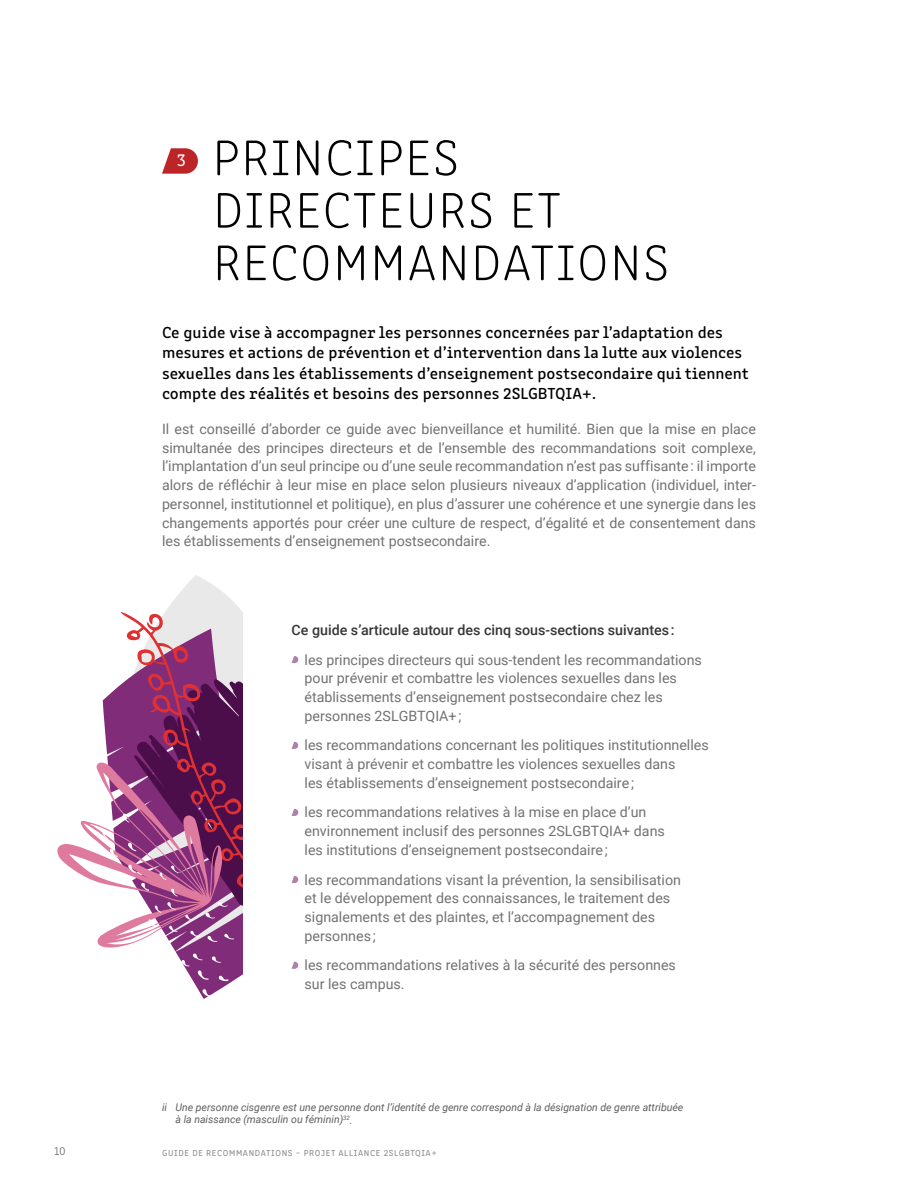
<style>
.page{position:relative;width:918px;height:1188px;background:#fff}
.page>*{position:absolute;margin:0;border:0;box-sizing:border-box;transform-origin:0 0}
.t1{font:52.5px/52.5px "Clone Rounded El";letter-spacing:.025em;color:#000}
.t2{font:18px "Clone Rounded";color:#fff}
.t3{font:16.5px/20.2px "Clone Rounded Me";color:#000}
.t4{font:14.25px/18.8px "Roboto";color:#727273}
.t5{font:500 14.25px "Roboto";color:#363636}
.t6{font:300 12px "Clone Rounded";color:#727273}
.t7{font:italic 10.5px/12.8px "Roboto";color:#5e5e5f}
.t8{font:9px "Clone Rounded";letter-spacing:.07em;color:#868787}
</style>
<div class="page">
<svg style="left:165px;top:575px;width:77px;height:37px;fill:#e9e9ea"></svg>
<svg style="left:103px;top:685px;width:140px;height:294px;fill:#802c79"></svg>
<svg style="left:120px;top:612px;width:123px;height:306px"></svg>
<svg style="left:57px;top:758px;width:179px;height:241px"></svg>
<svg style="left:162px;top:148px;width:36px;height:26px"></svg>
<svg style="left:292px;top:656px;width:6px;height:7px"></svg>
<svg style="left:292px;top:742px;width:6px;height:7px"></svg>
<svg style="left:292px;top:809px;width:6px;height:7px"></svg>
<svg style="left:292px;top:876px;width:6px;height:7px"></svg>
<svg style="left:292px;top:962px;width:6px;height:7px"></svg>
<p class="t2" style="left:177px;top:147px;width:11px">3</p>
<h1 class="t1" style="left:212px;top:128px;width:459px">PRINCIPES<br>DIRECTEURS ET<br>RECOMMANDATIONS</h1>
<p class="t3" style="left:162px;top:321px;width:588px">Ce guide vise à accompagner les personnes concernées par l’adaptation des mesures et actions de prévention et d’intervention dans la lutte aux violences sexuelles dans les établissements d’enseignement postsecondaire qui tiennent compte des réalités et besoins des personnes 2SLGBTQIA+.</p>
<p class="t4" style="left:162px;top:419px;width:596px;text-align:justify">Il est conseillé d’aborder ce guide avec bienveillance et humilité. Bien que la mise en place simultanée des principes directeurs et de l’ensemble des recommandations soit complexe, l’implantation d’un seul principe ou d’une seule recommandation n’est pas suffisante : il importe alors de réfléchir à leur mise en place selon plusieurs niveaux d’application (individuel, inter&shy;personnel, institutionnel et politique), en plus d’assurer une cohérence et une synergie dans les changements apportés pour créer une culture de respect, d’égalité et de consentement dans les établissements d’enseignement postsecondaire.</p>
<p class="t5" style="left:292px;top:620px;width:385px">Ce guide s’articule autour des cinq sous-sections suivantes :</p>
<p class="t4" style="left:305px;top:650px;width:399px">les principes directeurs qui sous-tendent les recommandations pour prévenir et combattre les violences sexuelles dans les établissements d’enseignement postsecondaire chez les personnes 2SLGBTQIA+ ;</p>
<p class="t4" style="left:305px;top:735px;width:406px">les recommandations concernant les politiques institutionnelles visant à prévenir et combattre les violences sexuelles dans<br>les établissements d’enseignement postsecondaire ;</p>
<p class="t4" style="left:305px;top:802px;width:362px">les recommandations relatives à la mise en place d’un environnement inclusif des personnes 2SLGBTQIA+ dans les institutions d’enseignement postsecondaire ;</p>
<p class="t4" style="left:305px;top:870px;width:378px">les recommandations visant la prévention, la sensibilisation et le développement des connaissances, le traitement des signalements et des plaintes, et l’accompagnement des personnes ;</p>
<p class="t4" style="left:305px;top:955px;width:373px">les recommandations relatives à la sécurité des personnes sur les campus.</p>
<p class="t7" style="left:176px;top:1100px;width:509px;text-indent:-14px">ii Une personne cisgenre est une personne dont l’identité de genre correspond à la désignation de genre attribuée à la naissance (masculin ou féminin)<sup>32</sup>.</p>
<p class="t6" style="left:54px;top:1143px;width:13px">10</p>
<p class="t8" style="left:162px;top:1146px;width:276px">GUIDE DE RECOMMANDATIONS – PROJET ALLIANCE 2SLGBTQIA+</p>
</div>
